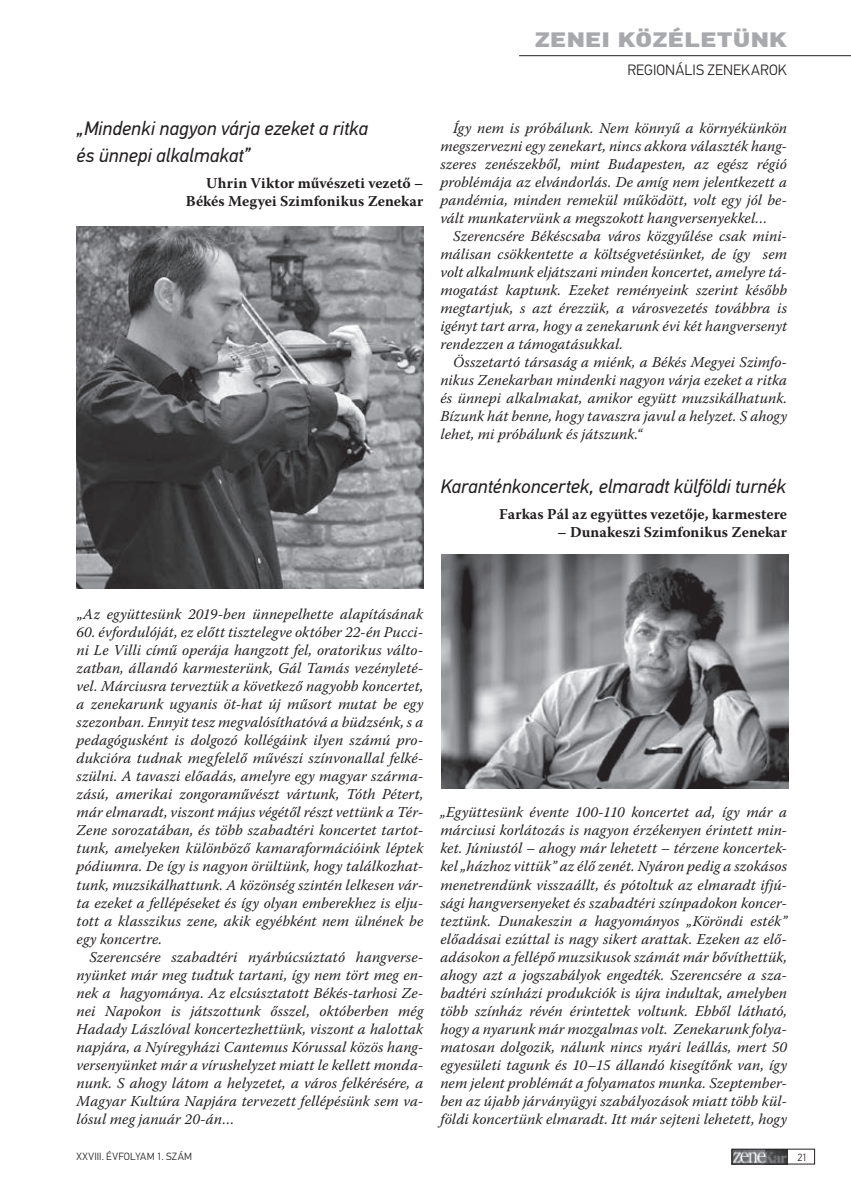
<style>
.page{position:relative;width:851px;height:1200px;background:#fff}
.page>*{position:absolute;margin:0;border:0;box-sizing:border-box;transform-origin:0 0}
.t1{font:900 21px "Din Text Pro";letter-spacing:.015em;color:#a8a9ad;scale:1.2 1}
.t2{font:italic 19.5px/27px "Din Text Pro";letter-spacing:-.005em;color:#231f20}
.t3{font:italic 15px/18px "Warnock Pro";letter-spacing:.005em;color:#231f20;text-align:justify}
.t4{font:700 15px/18px "Warnock Pro";letter-spacing:.01em;color:#231f20;text-align:right}
.t5{font:300 15px "Din Text Pro";letter-spacing:.005em;color:#231f20}
.t6{font:300 10.5px "Din Text Pro";letter-spacing:.015em;color:#231f20}
.s1{font-style:normal}
</style>
<div class="page">
<hr style="left:519px;top:55px;width:331px;height:1px;background:#231f20">
<img style="left:733px;top:1150px;width:54px;height:11px">
<div style="left:731px;top:1148px;width:83px;height:15px;border:1px solid #231f20"></div>
<img style="left:77px;top:227px;width:346px;height:361px">
<img style="left:442px;top:554px;width:346px;height:234px">
<h1 class="t1" style="left:534px;top:26px;width:212px">ZENEI KÖZÉLETÜNK</h1>
<p class="t5" style="left:627px;top:61px;width:161px">REGIONÁLIS ZENEKAROK</p>
<h2 class="t2" style="left:77px;top:115px;width:293px">„Mindenki nagyon várja ezeket a ritka és ünnepi alkalmakat”</h2>
<p class="t4" style="left:186px;top:174px;width:239px">Uhrin Viktor művészeti vezető –<br>Békés Megyei Szimfonikus Zenekar</p>
<p class="t3" style="left:440px;top:119px;width:348px;text-indent:13px">Így nem is próbálunk. Nem könnyű a környékünkön megszervezni egy zenekart, nincs akkora választék hang&shy;szeres zenészekből, mint Budapesten, az egész régió problémája az elvándorlás. De amíg nem jelentkezett a pandémia, minden remekül működött, volt egy jól be&shy;vált munkatervünk a megszokott hangversenyekkel…</p>
<p class="t3" style="left:440px;top:227px;width:348px;text-indent:13px">Szerencsére Békéscsaba város közgyűlése csak mini&shy;málisan csökkentette a költségvetésünket, de így sem volt alkalmunk eljátszani minden koncertet, amelyre tá&shy;mogatást kaptunk. Ezeket reményeink szerint később megtartjuk, s azt érezzük, a városvezetés továbbra is igényt tart arra, hogy a zenekarunk évi két hangversenyt rendezzen a támogatásukkal.</p>
<p class="t3" style="left:440px;top:353px;width:348px;text-indent:13px">Összetartó társaság a miénk, a Békés Megyei Szimfo&shy;nikus Zenekarban mindenki nagyon várja ezeket a ritka és ünnepi alkalmakat, amikor együtt muzsikálhatunk.<br>Bízunk hát benne, hogy tavaszra javul a helyzet. S ahogy lehet, mi próbálunk és játszunk.“</p>
<h2 class="t2" style="left:440px;top:472px;width:347px">Karanténkoncertek, elmaradt külföldi turnék</h2>
<p class="t4" style="left:499px;top:505px;width:289px">Farkas Pál az együttes vezetője, karmestere</p>
<p class="t4" style="left:557px;top:523px;width:231px">– Dunakeszi Szimfonikus Zenekar</p>
<p class="t3" style="left:77px;top:605px;width:348px"><span class="s1">„</span>Az együttesünk 2019-ben ünnepelhette alapításának</p>
<p class="t3" style="left:77px;top:623px;width:348px">60. évfordulóját, ez előtt tisztelegve október 22-én Pucci&shy;ni Le Villi című operája hangzott fel, oratorikus válto&shy;zatban, állandó karmesterünk, Gál Tamás vezényleté&shy;vel. Márciusra terveztük a következő nagyobb koncertet, a zenekarunk ugyanis öt-hat új műsort mutat be egy szezonban. Ennyit tesz megvalósíthatóvá a büdzsénk, s a pedagógusként is dolgozó kollégáink ilyen számú pro&shy;dukcióra tudnak megfelelő művészi színvonallal felké&shy;szülni. A tavaszi előadás, amelyre egy magyar szárma&shy;zású, amerikai zongoraművészt vártunk, Tóth Pétert, már elmaradt, viszont május végétől részt vettünk a Tér-Zene sorozatában, és több szabadtéri koncertet tartot&shy;tunk, amelyeken különböző kamaraformációink léptek pódiumra. De így is nagyon örültünk, hogy találkozhat&shy;tunk, muzsikálhattunk. A közönség szintén lelkesen vár&shy;ta ezeket a fellépéseket és így olyan emberekhez is elju&shy;tott a klasszikus zene, akik egyébként nem ülnének be egy koncertre.</p>
<p class="t3" style="left:77px;top:947px;width:348px;text-indent:13px">Szerencsére szabadtéri nyárbúcsúztató hangverse&shy;nyünket már meg tudtuk tartani, így nem tört meg en&shy;nek a hagyománya. Az elcsúsztatott Békés-tarhosi Ze&shy;nei Napokon is játszottunk ősszel, októberben még Hadady Lászlóval koncertezhettünk, viszont a halottak napjára, a Nyíregyházi Cantemus Kórussal közös hang&shy;versenyünket már a vírushelyzet miatt le kellett monda&shy;nunk. S ahogy látom a helyzetet, a város felkérésére, a Magyar Kultúra Napjára tervezett fellépésünk sem va&shy;lósul meg január 20-án…</p>
<p class="t3" style="left:440px;top:803px;width:348px">„Együttesünk évente 100-110 koncertet ad, így már a márciusi korlátozás is nagyon érzékenyen érintett min&shy;ket. Júniustól – ahogy már lehetett – térzene koncertek&shy;kel „házhoz vittük” az élő zenét. Nyáron pedig a szokásos menetrendünk visszaállt, és pótoltuk az elmaradt ifjú&shy;sági hangversenyeket és szabadtéri színpadokon koncer&shy;teztünk. Dunakeszin a hagyományos „Köröndi esték” előadásai ezúttal is nagy sikert arattak. Ezeken az elő&shy;adásokon a fellépő muzsikusok számát már bővíthettük, ahogy azt a jogszabályok engedték. Szerencsére a sza&shy;badtéri színházi produkciók is újra indultak, amelyben több színház révén érintettek voltunk. Ebből látható, hogy a nyarunk már mozgalmas volt. Zenekarunk folya&shy;matosan dolgozik, nálunk nincs nyári leállás, mert 50 egyesületi tagunk és 10–15 állandó kisegítőnk van, így nem jelent problémát a folyamatos munka. Szeptember&shy;ben az újabb járványügyi szabályozások miatt több kül&shy;földi koncertünk elmaradt. Itt már sejteni lehetett, hogy</p>
<p class="t6" style="left:77px;top:1149px;width:117px">XXVIII. ÉVFOLYAM 1. SZÁM</p>
<p class="t6" style="left:797px;top:1150px;width:12px">21</p>
</div>
